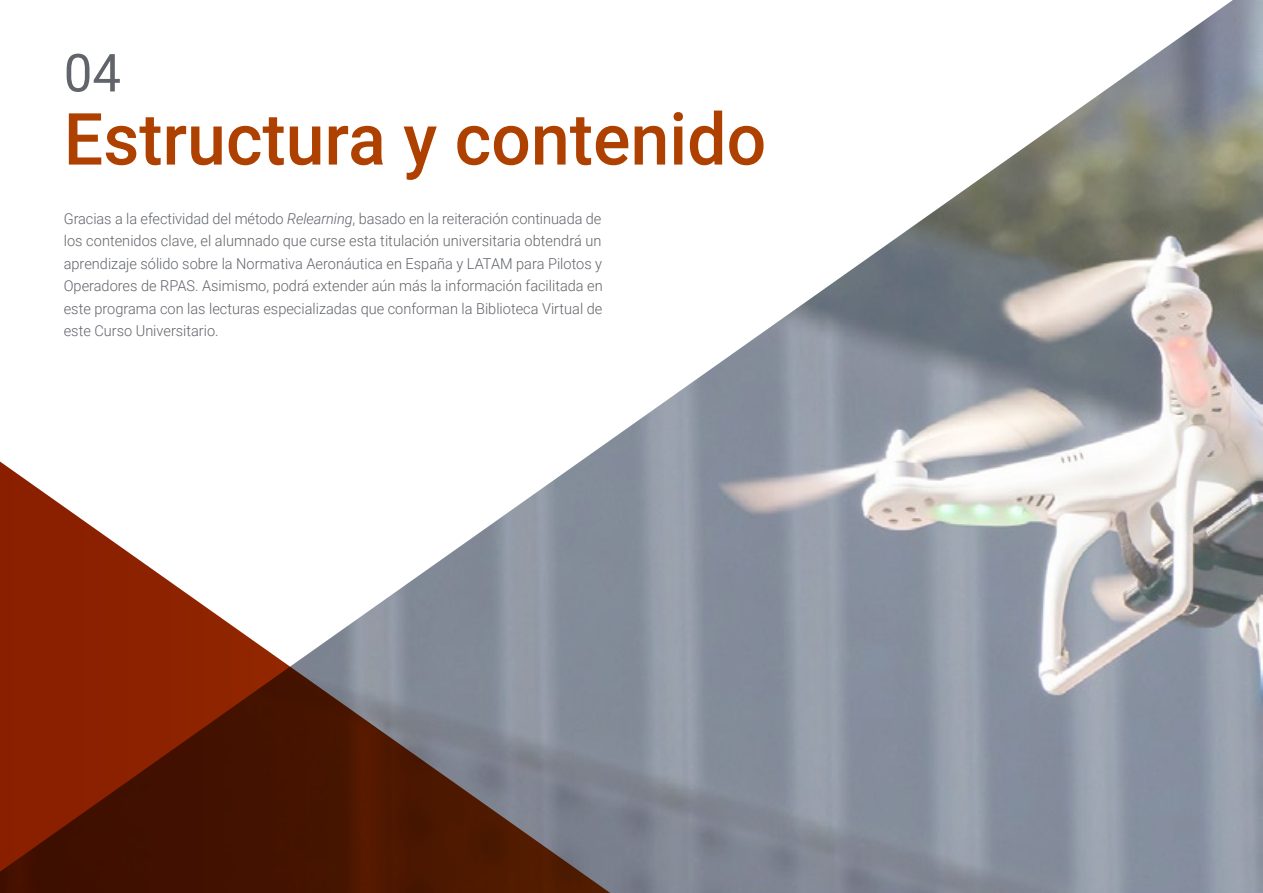
<style>
.page{position:relative;width:1263px;height:893px;background:#fff}
.page>*{position:absolute;margin:0;border:0;box-sizing:border-box;transform-origin:0 0}
.t1{font:500 72px "Roboto";color:#ae4000}
.t2{font:52.5px "Roboto";color:#61646a}
.t3{font:300 15px/22.5px "Roboto";color:#61646a;text-align:justify}
.s1{font-style:italic}
</style>
<div class="page">
<img style="left:602px;top:0;width:661px;height:893px">
<svg style="left:0;top:446px;width:640px;height:447px"></svg>
<h2 class="t2" style="left:64px;top:36px;width:59px">04</h2>
<h1 class="t1" style="left:64px;top:89px;width:704px">Estructura y contenido</h1>
<p class="t3" style="left:64px;top:207px;width:540px">Gracias a la efectividad del método <span class="s1">Relearning</span>, basado en la reiteración continuada de los contenidos clave, el alumnado que curse esta titulación universitaria obtendrá un aprendizaje sólido sobre la Normativa Aeronáutica en España y LATAM para Pilotos y Operadores de RPAS. Asimismo, podrá extender aún más la información facilitada en este programa con las lecturas especializadas que conforman la Biblioteca Virtual de este Curso Universitario.</p>
</div>
